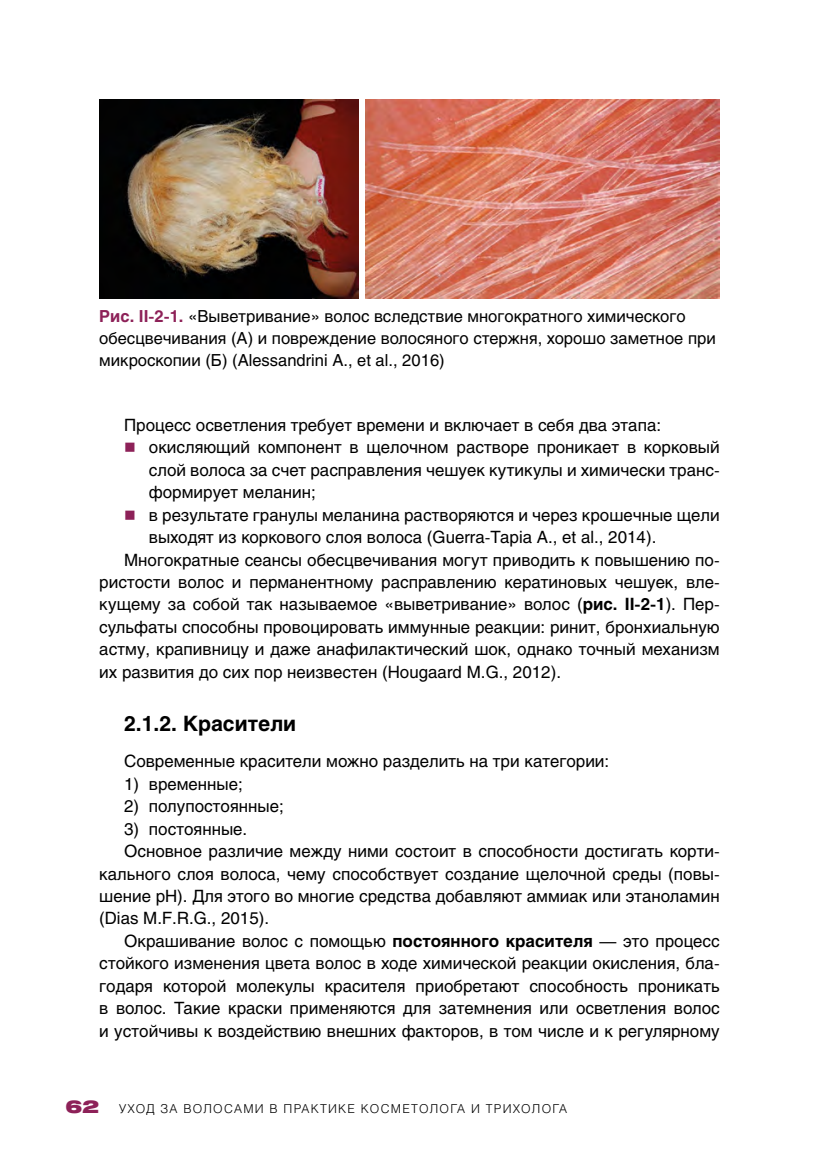
<style>
.page{position:relative;width:819px;height:1166px;background:#fff}
.page>*{position:absolute;margin:0;border:0;box-sizing:border-box;transform-origin:0 0}
.t1{font:700 21px "Helios C";color:#000}
.t2{font:16.8px/22.4px "Helios C";color:#000;text-align:justify}
.t3{font:16.45px/22.1px "Helios C";color:#000}
.t4{font:12.25px "Helios Light C";letter-spacing:.1em;color:#000}
.s1{font-weight:700;color:#8d2158}
.s2{color:#8d2158}
.s3{font-weight:700}
.s4{font-family:"Helios Ext Black C";font-size:17.5px;color:#8d2158}
</style>
<div class="page">
<img style="left:99px;top:99px;width:260px;height:199px">
<img style="left:365px;top:99px;width:354px;height:199px">
<p class="t3" style="left:99px;top:305px;width:618px"><span class="s1">Рис. II-2-1.</span> «Выветривание» волос вследствие многократного химического обесцвечивания (A) и повреждение волосяного стержня, хорошо заметное при микроскопии (Б) (Alessandrini A., et al., 2016)</p>
<p class="t2" style="left:124px;top:414px;width:538px">Процесс осветления требует времени и включает в себя два этапа:</p>
<p class="t2" style="left:149px;top:436px;width:572px;text-indent:-25px"><span class="s2">■</span> окисляющий компонент в щелочном растворе проникает в корковый слой волоса за счет расправления чешуек кутикулы и химически транс&shy;формирует меланин;</p>
<p class="t2" style="left:124px;top:503px;width:597px"><span class="s2">■</span> в результате гранулы меланина растворяются и через крошечные щели</p>
<p class="t2" style="left:149px;top:526px;width:509px">выходят из коркового слоя волоса (Guerra-Tapia A., et al., 2014).</p>
<p class="t2" style="left:124px;top:548px;width:597px">Многократные сеансы обесцвечивания могут приводить к повышению по-</p>
<p class="t2" style="left:99px;top:571px;width:622px">ристости волос и перманентному расправлению кератиновых чешуек, вле-</p>
<p class="t2" style="left:99px;top:593px;width:622px">кущему за собой так называемое «выветривание» волос (<span class="s3">рис. II-2-1</span>). Пер-</p>
<p class="t2" style="left:99px;top:615px;width:622px">сульфаты способны провоцировать иммунные реакции: ринит, бронхиальную</p>
<p class="t2" style="left:99px;top:638px;width:622px">астму, крапивницу и даже анафилактический шок, однако точный механизм</p>
<p class="t2" style="left:99px;top:660px;width:463px">их развития до сих пор неизвестен (Hougaard M.G., 2012).</p>
<p class="t1" style="left:124px;top:712px;width:174px">2.1.2. Красители</p>
<p class="t2" style="left:124px;top:750px;width:486px">Современные красители можно разделить на три категории:</p>
<p class="t2" style="left:124px;top:772px;width:120px">1) временные;</p>
<p class="t2" style="left:124px;top:795px;width:161px">2) полупостоянные;</p>
<p class="t2" style="left:124px;top:817px;width:125px">3) постоянные.</p>
<p class="t2" style="left:124px;top:840px;width:597px">Основное различие между ними состоит в способности достигать корти-</p>
<p class="t2" style="left:99px;top:862px;width:622px">кального слоя волоса, чему способствует создание щелочной среды (повы-</p>
<p class="t2" style="left:99px;top:885px;width:622px">шение pH). Для этого во многие средства добавляют аммиак или этаноламин</p>
<p class="t2" style="left:99px;top:907px;width:171px">(Dias M.F.R.G., 2015).</p>
<p class="t2" style="left:124px;top:929px;width:597px">Окрашивание волос с помощью <span class="s3">постоянного красителя</span> — это процесс</p>
<p class="t2" style="left:99px;top:952px;width:622px">стойкого изменения цвета волос в ходе химической реакции окисления, бла-</p>
<p class="t2" style="left:99px;top:974px;width:622px">годаря которой молекулы красителя приобретают способность проникать</p>
<p class="t2" style="left:99px;top:997px;width:622px">в волос. Такие краски применяются для затемнения или осветления волос</p>
<p class="t2" style="left:99px;top:1019px;width:622px">и устойчивы к воздействию внешних факторов, в том числе и к регулярному</p>
<p class="t4" style="left:65px;top:1101px;width:503px"><span class="s4">62</span> УХОД ЗА ВОЛОСАМИ В ПРАКТИКЕ КОСМЕТОЛОГА И ТРИХОЛОГА</p>
</div>
